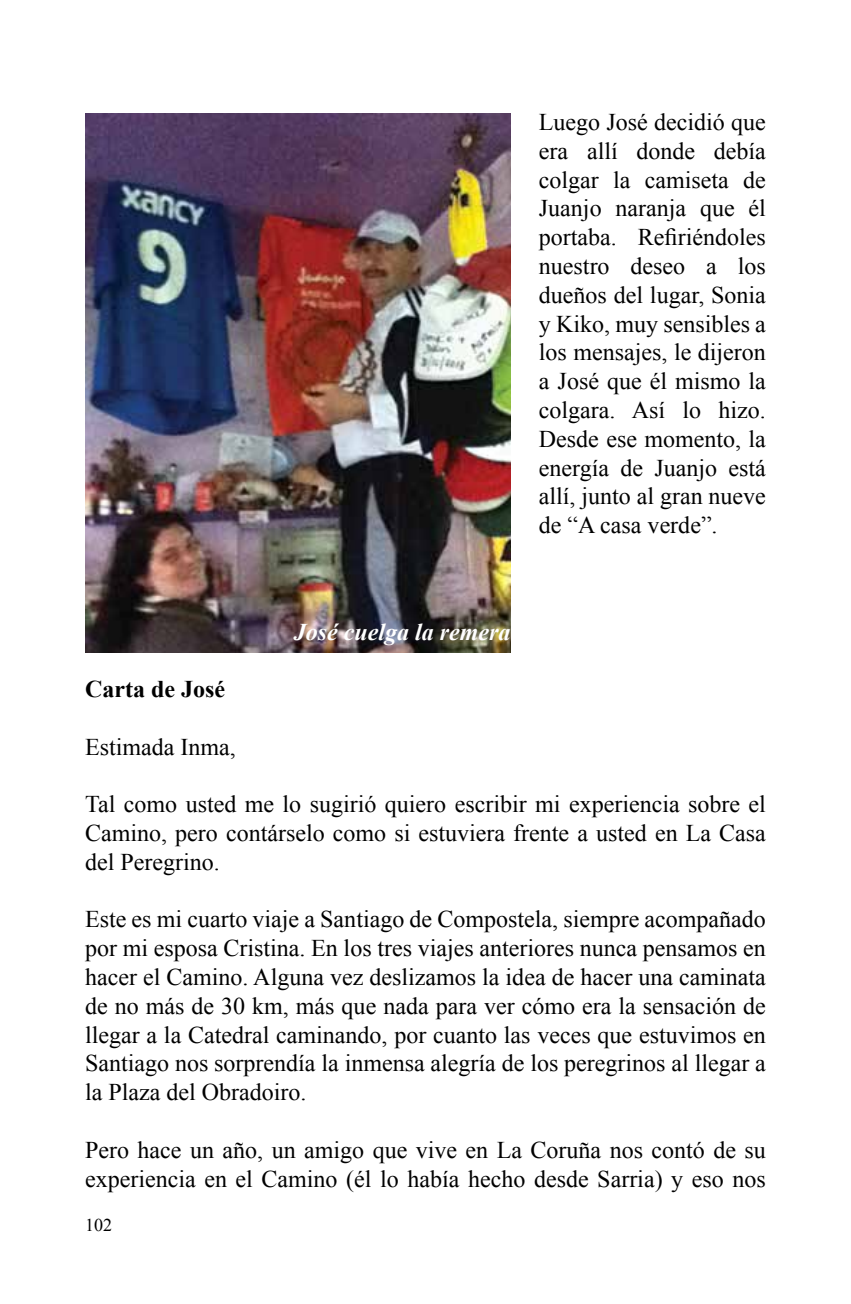
<style>
.page{position:relative;width:851px;height:1304px;background:#fff}
.page>*{position:absolute;margin:0;border:0;box-sizing:border-box;transform-origin:0 0}
.t1{font:24px/28.8px "Times New Roman";color:#000;text-align:justify}
.t2{font:italic 700 24px "Times New Roman";color:#fff}
.t3{font:700 24px "Times New Roman";color:#000}
.t4{font:18px "Times New Roman";color:#000}
</style>
<div class="page">
<img style="left:85px;top:113px;width:425px;height:539px">
<p class="t3" style="left:85px;top:672px;width:141px">Carta de José</p>
<p class="t1" style="left:539px;top:107px;width:228px">Luego José decidió que era allí donde debía colgar la camiseta de Juanjo naranja que él portaba. Refiriéndoles nuestro deseo a los dueños del lugar, Sonia y Kiko, muy sensibles a los mensajes, le dijeron a José que él mismo la colgara. Así lo hizo.<br>Desde ese momento, la energía de Juanjo está allí, junto al gran nueve de “A casa verde”.</p>
<p class="t2" style="left:294px;top:615px;width:218px">José cuelga la remera</p>
<p class="t1" style="left:85px;top:732px;width:152px">Estimada Inma,</p>
<p class="t1" style="left:85px;top:789px;width:682px">Tal como usted me lo sugirió quiero escribir mi experiencia sobre el Camino, pero contárselo como si estuviera frente a usted en La Casa del Peregrino.</p>
<p class="t1" style="left:85px;top:905px;width:682px">Este es mi cuarto viaje a Santiago de Compostela, siempre acompañado por mi esposa Cristina. En los tres viajes anteriores nunca pensamos en hacer el Camino. Alguna vez deslizamos la idea de hacer una caminata de no más de 30 km, más que nada para ver cómo era la sensación de llegar a la Catedral caminando, por cuanto las veces que estuvimos en Santiago nos sorprendía la inmensa alegría de los peregrinos al llegar a la Plaza del Obradoiro.</p>
<p class="t1" style="left:85px;top:1135px;width:682px">Pero hace un año, un amigo que vive en La Coruña nos contó de su experiencia en el Camino (él lo había hecho desde Sarria) y eso nos</p>
<p class="t4" style="left:85px;top:1213px;width:28px">102</p>
</div>
